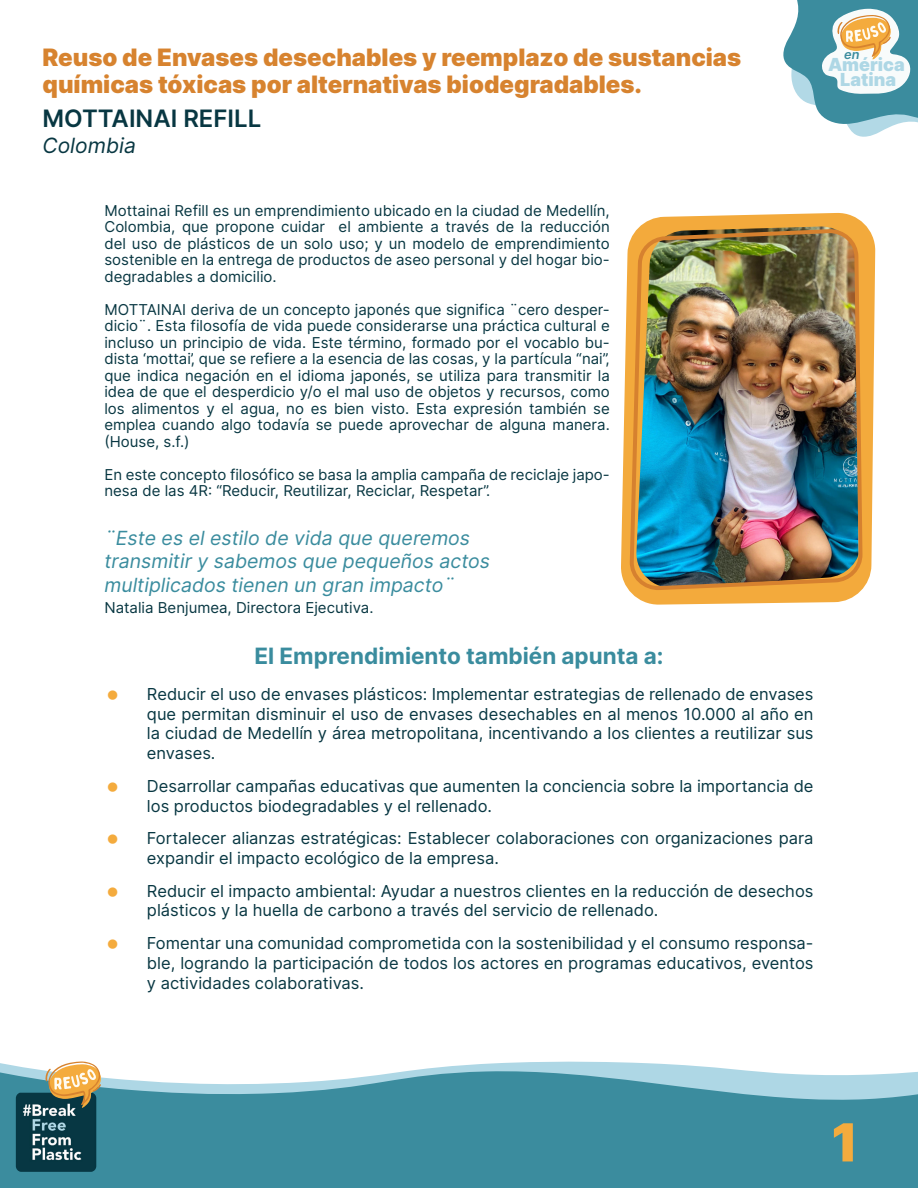
<style>
.page{position:relative;width:918px;height:1188px;background:#fff}
.page>*{position:absolute;margin:0;border:0;box-sizing:border-box;transform-origin:0 0}
.t1{font:900 52.5px "Inter";color:#f4ab3d}
.t2{font:900 24px/27px "Inter";color:#d7832f}
.t3{font:600 24px "Inter";color:#083742}
.t4{font:700 22.5px "Inter";color:#3a8c9e}
.t5{font:italic 21px "Inter";color:#083742}
.t6{font:italic 19.5px/23.4px "Inter";color:#3a8c9e}
.t7{font:900 18px/15.1px "Inter";color:#aed7e5;text-align:center}
.t8{font:16.5px/19.8px "Inter";color:#083742}
.t9{font:15px/16.5px "Inter";color:#083742;text-align:justify}
.t10{font:italic 600 12.75px "Inter";color:#3b8c9e}
</style>
<div class="page">
<svg style="left:0;top:1061px;width:918px;height:127px;background:#599eae"></svg>
<img style="left:16px;top:1093px;width:80px;height:79px">
<svg style="left:45px;top:1061px;width:56px;height:47px"></svg>
<svg style="left:783px;top:0;width:135px;height:137px"></svg>
<svg style="left:621px;top:213px;width:254px;height:392px;fill:#f3aa3c"></svg>
<img style="left:631px;top:226px;width:233px;height:367px">
<h2 class="t2" style="left:43px;top:43px;width:700px">Reuso de Envases desechables y reemplazo de sustancias químicas tóxicas por alternativas biodegradables.</h2>
<h2 class="t3" style="left:43px;top:101px;width:220px">MOTTAINAI REFILL</h2>
<h3 class="t5" style="left:43px;top:130px;width:95px">Colombia</h3>
<p class="t10" style="left:844px;top:45px;width:17px">en</p>
<p class="t7" style="left:828px;top:57px;width:78px">América<br>Latina</p>
<p class="t9" style="left:104px;top:202px;width:507px">Mottainai Refill es un emprendimiento ubicado en la ciudad de Medellín, Colombia, que propone cuidar el ambiente a través de la reducción del uso de plásticos de un solo uso; y un modelo de emprendimiento sostenible en la entrega de productos de aseo personal y del hogar bio&shy;degradables a domicilio.</p>
<p class="t9" style="left:104px;top:301px;width:507px">MOTTAINAI deriva de un concepto japonés que significa ¨cero desper&shy;dicio¨. Esta filosofía de vida puede considerarse una práctica cultural e incluso un principio de vida. Este término, formado por el vocablo bu&shy;dista ‘mottai’, que se refiere a la esencia de las cosas, y la partícula “nai”, que indica negación en el idioma japonés, se utiliza para transmitir la idea de que el desperdicio y/o el mal uso de objetos y recursos, como los alimentos y el agua, no es bien visto. Esta expresión también se emplea cuando algo todavía se puede aprovechar de alguna manera. (House, s.f.)</p>
<p class="t9" style="left:104px;top:466px;width:507px">En este concepto filosófico se basa la amplia campaña de reciclaje japo&shy;nesa de las 4R: “Reducir, Reutilizar, Reciclar, Respetar”.</p>
<h3 class="t6" style="left:104px;top:526px;width:387px">¨Este es el estilo de vida que queremos transmitir y sabemos que pequeños actos multiplicados tienen un gran impacto¨</h3>
<p class="t9" style="left:104px;top:599px;width:271px">Natalia Benjumea, Directora Ejecutiva.</p>
<h3 class="t4" style="left:254px;top:639px;width:411px">El Emprendimiento también apunta a:</h3>
<p class="t8" style="left:147px;top:684px;width:668px;text-align:justify">Reducir el uso de envases plásticos: Implementar estrategias de rellenado de envases que permitan disminuir el uso de envases desechables en al menos 10.000 al año en la ciudad de Medellín y área metropolitana, incentivando a los clientes a reutilizar sus envases.</p>
<p class="t8" style="left:147px;top:776px;width:668px">Desarrollar campañas educativas que aumenten la conciencia sobre la importancia de los productos biodegradables y el rellenado.</p>
<p class="t8" style="left:147px;top:828px;width:668px">Fortalecer alianzas estratégicas: Establecer colaboraciones con organizaciones para expandir el impacto ecológico de la empresa.</p>
<p class="t8" style="left:147px;top:880px;width:668px">Reducir el impacto ambiental: Ayudar a nuestros clientes en la reducción de desechos plásticos y la huella de carbono a través del servicio de rellenado.</p>
<p class="t8" style="left:147px;top:933px;width:668px;text-align:justify">Fomentar una comunidad comprometida con la sostenibilidad y el consumo responsa&shy;ble, logrando la participación de todos los actores en programas educativos, eventos y actividades colaborativas.</p>
<h1 class="t1" style="left:832px;top:1104px;width:28px">1</h1>
</div>
